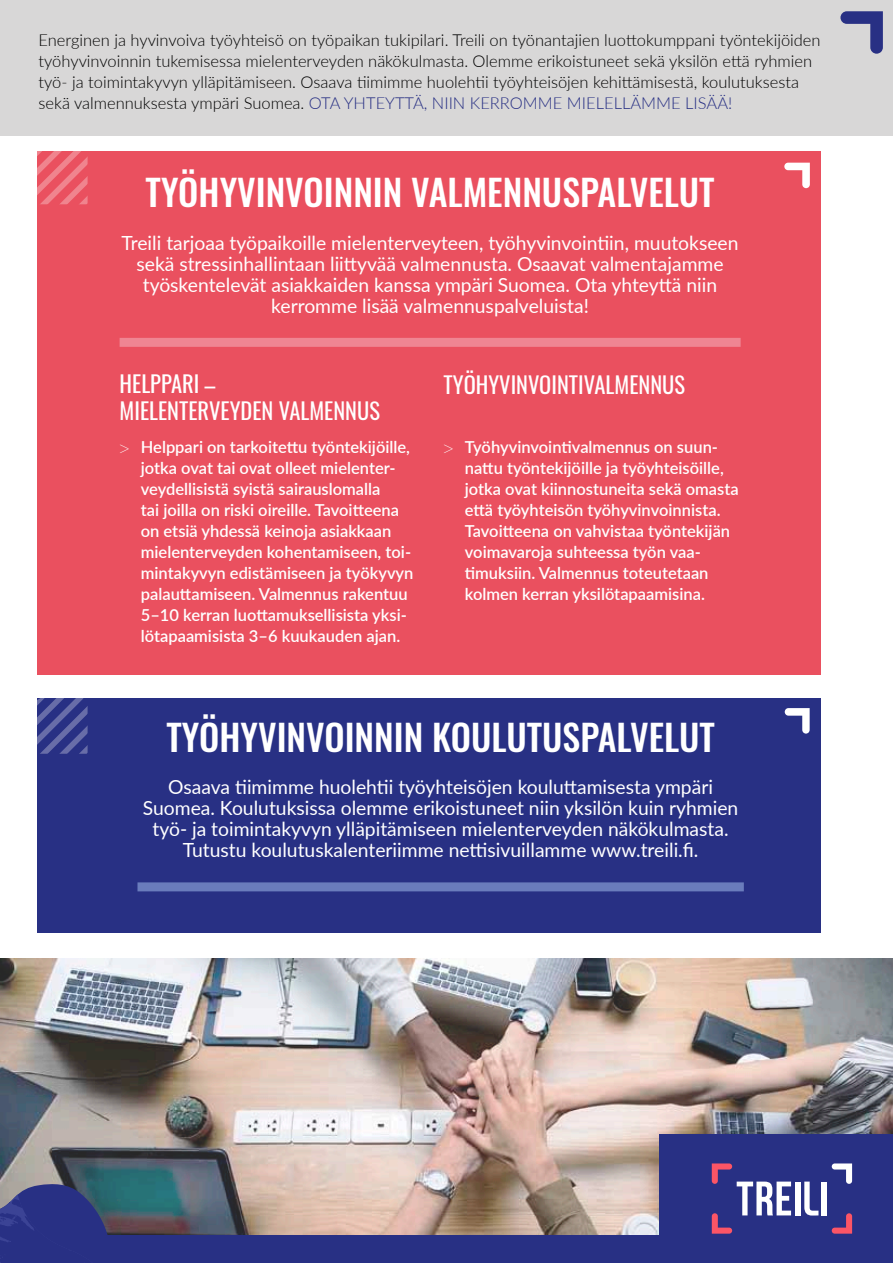
<style>
.page{position:relative;width:893px;height:1263px;background:#fff}
.page>*{position:absolute;margin:0;border:0;box-sizing:border-box;transform-origin:0 0}
.t1{font:500 36px "Oswald";color:#fff}
.t2{font:22.5px/27px "Oswald";color:#fff}
.t3{font:19.5px/21px "Lato";color:#fff;text-align:center}
.t4{font:600 16.5px/21px "Lato";color:#fff}
.t5{font:300 16.5px/21px "Lato";color:#000}
.s1{color:#283084}
.s2{font-family:"Kabel LT Std";font-weight:300}
</style>
<div class="page">
<div style="left:0;top:0;width:893px;height:135px;background:#d8d7d7"></div>
<img style="left:1px;top:959px;width:892px;height:276px">
<div style="left:0;top:1235px;width:893px;height:28px;background:#283084"></div>
<div style="left:660px;top:1134px;width:233px;height:129px;background:#283084"></div>
<svg style="left:840px;top:11px;width:43px;height:43px"></svg>
<svg style="left:0;top:1055px;width:119px;height:208px"></svg>
<div style="left:38px;top:151px;width:783px;height:524px;background:#ea505f"></div>
<svg style="left:784px;top:163px;width:26px;height:25px"></svg>
<svg style="left:36px;top:135px;width:52px;height:69px"></svg>
<div style="left:120px;top:338px;width:621px;height:9px;background:#ef8592"></div>
<div style="left:37px;top:698px;width:784px;height:234px;background:#283084"></div>
<svg style="left:785px;top:708px;width:25px;height:26px"></svg>
<div style="left:137px;top:882px;width:607px;height:9px;background:#6a7cbc"></div>
<svg style="left:37px;top:698px;width:51px;height:56px"></svg>
<svg style="left:832px;top:1213px;width:20px;height:20px"></svg>
<svg style="left:832px;top:1163px;width:20px;height:21px"></svg>
<svg style="left:712px;top:1163px;width:79px;height:70px"></svg>
<div style="left:795px;top:1181px;width:5px;height:34px;background:#fff"></div>
<div style="left:822px;top:1181px;width:5px;height:34px;background:#fff"></div>
<svg style="left:804px;top:1181px;width:14px;height:34px"></svg>
<p class="t5" style="left:39px;top:29px;width:783px">Energinen ja hyvinvoiva työyhteisö on työpaikan tukipilari. Treili on työnantajien luottokumppani työntekijöiden työhyvinvoinnin tukemisessa mielenterveyden näkökulmasta. Olemme erikoistuneet sekä yksilön että ryhmien työ- ja toimintakyvyn ylläpitämiseen. Osaava tiimimme huolehtii työyhteisöjen kehittämisestä, koulutuksesta sekä valmennuksesta ympäri Suomea. <span class="s1">OTA YHTEYTTÄ, NIIN KERROMME MIELELLÄMME LISÄÄ!</span></p>
<h1 class="t1" style="left:146px;top:174px;width:35px">TYÖHYVINV</h1>
<h1 class="t1" style="left:304px;top:174px;width:37px">OINNIN</h1>
<h1 class="t1" style="left:411px;top:174px;width:20px">VALMENNU</h1>
<h1 class="t1" style="left:562px;top:174px;width:36px">SPALVELU</h1>
<h1 class="t1" style="left:699px;top:174px;width:17px">T</h1>
<p class="t3" style="left:121px;top:231px;width:619px">Treili tarjoaa työpaikoille mielenterveyteen, työhyvinvointiin, muutokseen sekä stressinhallintaan liittyvää valmennusta. Osaavat valmentajamme työskentelevät asiakkaiden kanssa ympäri Suomea. Ota yhteyttä niin kerromme lisää valmennuspalveluista!</p>
<h2 class="t2" style="left:120px;top:368px;width:262px">HELPPARI –<br>MIELENTERVEYDEN VALMENNUS</h2>
<p class="t4" style="left:141px;top:436px;width:274px;text-indent:-21px"><span class="s2">&gt;</span>&gt; Helppari on tarkoitettu työntekijöille, jotka ovat tai ovat olleet mielenter&shy;veydellisistä syistä sairauslomalla<br>tai joilla on riski oireille. Tavoitteena on etsiä yhdessä keinoja asiakkaan mielenterveyden kohentamiseen, toi&shy;mintakyvyn edistämiseen ja työkyvyn palauttamiseen. Valmennus rakentuu 5–10 kerran luottamuksellisista yksi&shy;lötapaamisista 3–6 kuukauden ajan.</p>
<h2 class="t2" style="left:444px;top:369px;width:243px">TYÖHYVINVOINTIVALMENNUS</h2>
<p class="t4" style="left:465px;top:436px;width:275px;text-indent:-21px"><span class="s2">&gt;</span>&gt; Työhyvinvointivalmennus on suun&shy;nattu työntekijöille ja työyhteisöille, jotka ovat kiinnostuneita sekä omasta että työyhteisön työhyvinvoinnista.<br>Tavoitteena on vahvistaa työntekijän voimavaroja suhteessa työn vaa&shy;timuksiin. Valmennus toteutetaan kolmen kerran yksilötapaamisina.</p>
<h1 class="t1" style="left:166px;top:718px;width:35px">TYÖHYVINV</h1>
<h1 class="t1" style="left:324px;top:718px;width:37px">OINNIN</h1>
<h1 class="t1" style="left:432px;top:718px;width:166px">KOULUTUSPALVELU</h1>
<h1 class="t1" style="left:699px;top:718px;width:17px">T</h1>
<p class="t3" style="left:143px;top:776px;width:597px">Osaava tiimimme huolehtii työyhteisöjen kouluttamisesta ympäri Suomea. Koulutuksissa olemme erikoistuneet niin yksilön kuin ryhmien työ- ja toimintakyvyn ylläpitämiseen mielenterveyden näkökulmasta.<br>Tutustu koulutuskalenteriimme nettisivuillamme www.treili.fi.</p>
</div>
